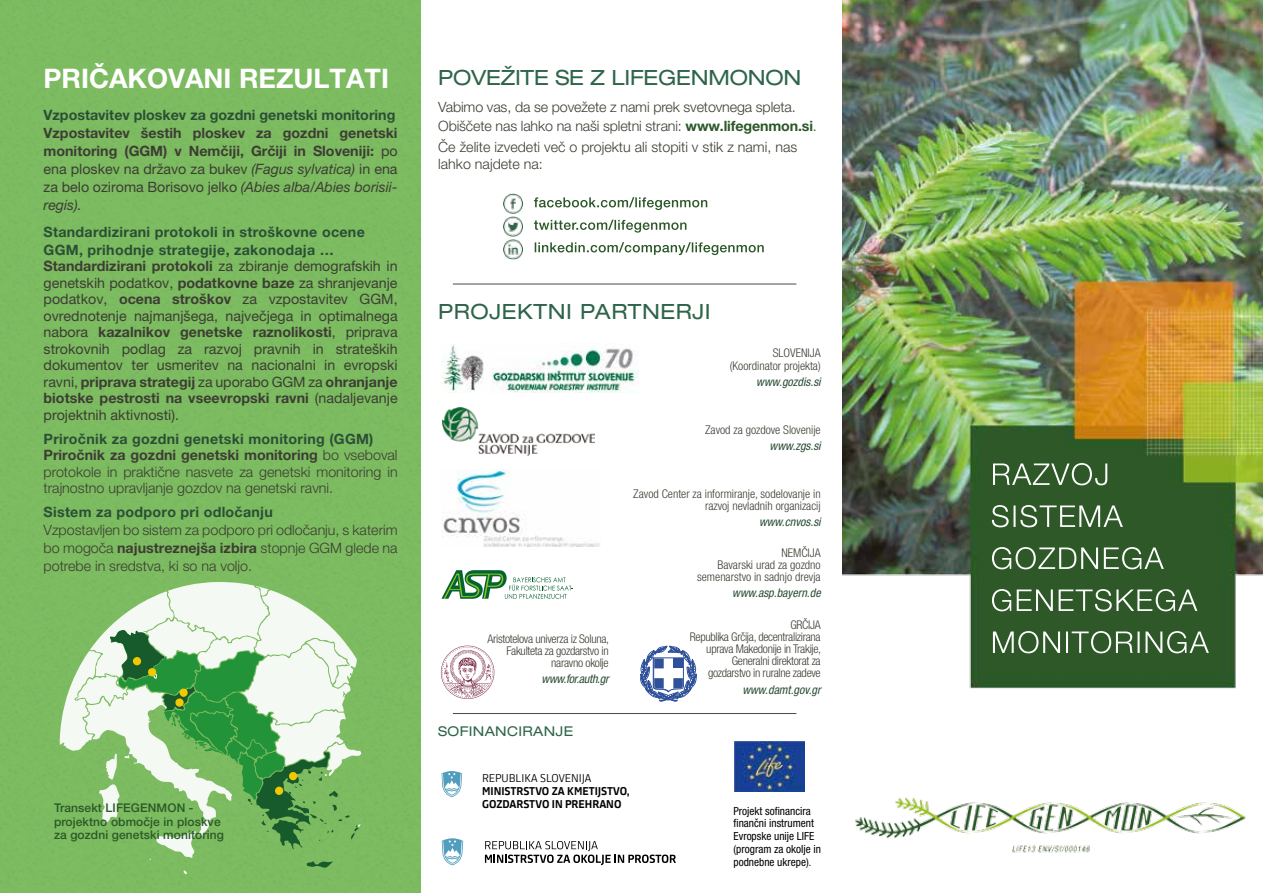
<style>
.page{position:relative;width:1263px;height:893px;background:#fff}
.page>*{position:absolute;margin:0;border:0;box-sizing:border-box;transform-origin:0 0}
.t1{font:700 27px "Helvetica Neue LT Pro";color:#fff}
.t2{font:expanded 21px "Helvetica Neue LT Pro";letter-spacing:-.01em;color:#2e654a}
.t3{font:expanded 21px "Helvetica Neue LT Pro";letter-spacing:.025em;color:#2e654a}
.t4{font:300 14.25px/16.5px "Helvetica Neue LT Pro";color:#3d3d34}
.t5{font:14.25px/16.5px "Helvetica Neue LT Pro";color:#3d3d34;text-align:justify}
.t6{font:700 14.25px/18px "Helvetica Neue LT Pro";color:#3d3d34;text-align:justify}
.t7{font:700 14.25px/18px "Helvetica Neue LT Pro";letter-spacing:.02em;color:#2b4f36}
.t8{font:700 14.25px "Helvetica Neue LT Pro";color:#2b4f36}
.t9{font:expanded 13.5px "Helvetica Neue LT Pro";letter-spacing:.025em;color:#2e654a}
.t10{font:300 condensed 12px/12px "Helvetica Neue LT Pro";letter-spacing:-.02em;color:#3d3d34;text-align:right}
.t11{font:300 condensed 12px/12px "Helvetica Neue LT Pro";color:#3d3d34;text-align:right}
.t12{font:500 12px/13.5px "Helvetica Neue LT Pro";letter-spacing:.01em;color:#2b5827}
.t13{font:italic condensed 12px "Helvetica Neue LT Pro";color:#2b4f36}
.t14{font:italic condensed 12px "Helvetica Neue LT Pro";letter-spacing:-.025em;color:#2b4f36}
.t15{font:condensed 11.25px/12.8px "Helvetica Neue LT Pro";color:#000}
.t16{font:700 10.95px/13.2px "Republika";color:#000}
.t17{font:10.95px "Republika";color:#000}
.s1{font-weight:400}
.s2{font-weight:400;font-style:italic}
.s3{font-weight:700}
.s4{font-weight:700;color:#2b4f36}
.s5{font-weight:700;color:#2b5827}
.s6{font-size:10.5px}
</style>
<div class="page">
<img style="left:842px;top:0;width:421px;height:689px">
<div style="left:0;top:0;width:421px;height:893px;background:#7cbb60"></div>
<svg style="left:60px;top:582px;width:301px;height:292px"></svg>
<hr style="left:453px;top:713px;width:343px;height:1px;background:#4a4a49">
<img style="left:735px;top:741px;width:70px;height:51px">
<svg style="left:441px;top:570px;width:132px;height:29px"></svg>
<img style="left:442px;top:470px;width:158px;height:77px">
<img style="left:442px;top:408px;width:152px;height:48px">
<svg style="left:441px;top:646px;width:53px;height:53px"></svg>
<svg style="left:640px;top:646px;width:56px;height:55px"></svg>
<svg style="left:441px;top:771px;width:21px;height:26px"></svg>
<img style="left:442px;top:345px;width:196px;height:48px">
<hr style="left:453px;top:284px;width:343px;height:1px;background:#4a4a49">
<svg style="left:485px;top:841px;width:191px;height:24px"></svg>
<svg style="left:442px;top:838px;width:21px;height:27px"></svg>
<svg style="left:535px;top:242px;width:229px;height:13px"></svg>
<svg style="left:534px;top:220px;width:152px;height:13px"></svg>
<svg style="left:534px;top:197px;width:173px;height:13px"></svg>
<img style="left:503px;top:194px;width:20px;height:65px">
<img style="left:855px;top:797px;width:391px;height:56px">
<svg style="left:993px;top:631px;width:216px;height:22px;background:#61815d"></svg>
<svg style="left:992px;top:589px;width:205px;height:22px;background:#61805c"></svg>
<svg style="left:992px;top:547px;width:172px;height:22px;background:#61805c"></svg>
<svg style="left:992px;top:505px;width:131px;height:22px;background:#62815d"></svg>
<svg style="left:993px;top:463px;width:114px;height:22px;background:#5e7f5a"></svg>
<h1 class="t1" style="left:44px;top:62px;width:347px">PRIČAKOVANI REZULTATI</h1>
<p class="t8" style="left:44px;top:106px;width:353px">Vzpostavitev ploskev za gozdni genetski monitoring</p>
<p class="t6" style="left:44px;top:123px;width:356px">Vzpostavitev šestih ploskev za gozdni genetski monitoring (GGM) v Nemčiji, Grčiji in Sloveniji: <span class="s1">po ena ploskev na državo za bukev</span> <span class="s2">(Fagus sylvatica)</span> <span class="s1">in ena za belo oziroma Borisovo jelko</span> <span class="s2">(Abies alba/Abies borisii&shy;regis).</span></p>
<p class="t7" style="left:44px;top:222px;width:323px">Standardizirani protokoli in stroškovne ocene<br>GGM, prihodnje strategije, zakonodaja …</p>
<p class="t5" style="left:44px;top:258px;width:356px"><span class="s3">Standardizirani protokoli</span> za zbiranje demografskih in genetskih podatkov, <span class="s3">podatkovne baze</span> za shranjevanje podatkov, <span class="s3">ocena stroškov</span> za vzpostavitev GGM, ovrednotenje najmanjšega, največjega in optimalnega nabora <span class="s3">kazalnikov genetske raznolikosti</span>, priprava strokovnih podlag za razvoj pravnih in strateških dokumentov ter usmeritev na nacionalni in evropski ravni, <span class="s3">priprava strategij</span> za uporabo GGM za <span class="s3">ohranjanje biotske pestrosti na vseevropski ravni</span> (nadaljevanje projektnih aktivnosti).</p>
<p class="t4" style="left:44px;top:430px;width:356px"><span class="s4">Priročnik za gozdni genetski monitoring (GGM)<br></span><span class="s3">Priročnik za gozdni genetski monitoring</span> bo vseboval protokole in praktične nasvete za genetski monitoring in trajnostno upravljanje gozdov na genetski ravni.</p>
<p class="t7" style="left:44px;top:503px;width:231px">Sistem za podporo pri odločanju</p>
<p class="t4" style="left:44px;top:521px;width:356px;line-height:18px;text-align:justify">Vzpostavljen bo sistem za podporo pri odločanju, s katerim bo mogoča <span class="s3">najustreznejša izbira</span> stopnje GGM glede na potrebe in sredstva, ki so na voljo.</p>
<p class="t12" style="left:54px;top:801px;width:171px">Transekt LIFEGENMON - projektno območje in ploskve za gozdni genetski monitoring</p>
<h2 class="t2" style="left:438px;top:65px;width:365px">POVEŽITE SE Z LIFEGENMONON</h2>
<p class="t4" style="left:438px;top:96px;width:380px;line-height:19.5px">Vabimo vas, da se povežete z nami prek svetovnega spleta.<br>Obiščete nas lahko na naši spletni strani: <span class="s5">www.lifegenmon.si</span>.</p>
<p class="t4" style="left:438px;top:138px;width:360px">Če želite izvedeti več o projektu ali stopiti v stik z nami, nas lahko najdete na:</p>
<h2 class="t3" style="left:438px;top:299px;width:274px">PROJEKTNI PARTNERJI</h2>
<p class="t11" style="left:730px;top:345px;width:92px;line-height:13.5px">SLOVENIJA (Koordinator projekta)</p>
<p class="t13" style="left:756px;top:375px;width:66px">www.gozdis.si</p>
<p class="t11" style="left:705px;top:424px;width:117px">Zavod za gozdove Slovenije</p>
<p class="t13" style="left:770px;top:439px;width:53px">www.zgs.si</p>
<p class="t11" style="left:633px;top:487px;width:189px">Zavod Center za informiranje, sodelovanje in razvoj nevladnih organizacij</p>
<p class="t13" style="left:759px;top:515px;width:63px">www.cnvos.si</p>
<p class="t10" style="left:487px;top:633px;width:123px">Aristotelova univerza iz Soluna,<br>Fakulteta za gozdarstvo in naravno okolje</p>
<p class="t14" style="left:542px;top:672px;width:69px">www.for.auth.gr</p>
<p class="t9" style="left:438px;top:724px;width:136px">SOFINANCIRANJE</p>
<p class="t17" style="left:482px;top:770px;width:111px">REPUBLIKA SLOVENIJA</p>
<p class="t16" style="left:482px;top:784px;width:149px">MINISTRSTVO ZA KMETIJSTVO,<br>GOZDARSTVO IN PREHRANO</p>
<p class="t11" style="left:697px;top:547px;width:125px">NEMČIJA<br>Bavarski urad za gozdno semenarstvo in sadnjo drevja</p>
<p class="t13" style="left:732px;top:586px;width:90px">www.asp.bayern.de</p>
<p class="t10" style="left:690px;top:619px;width:133px">GRČIJA<br>Republika Grčija, decentralizirana uprava Makedonije in Trakije,<br>Generalni direktorat za gozdarstvo in ruralne zadeve</p>
<p class="t13" style="left:742px;top:682px;width:80px">www.damt.gov.gr</p>
<p class="t15" style="left:733px;top:804px;width:89px">Projekt sofinancira finančni instrument<br>Evropske unije LIFE (program za okolje in podnebne ukrepe)<span class="s6">.</span></p>
</div>
